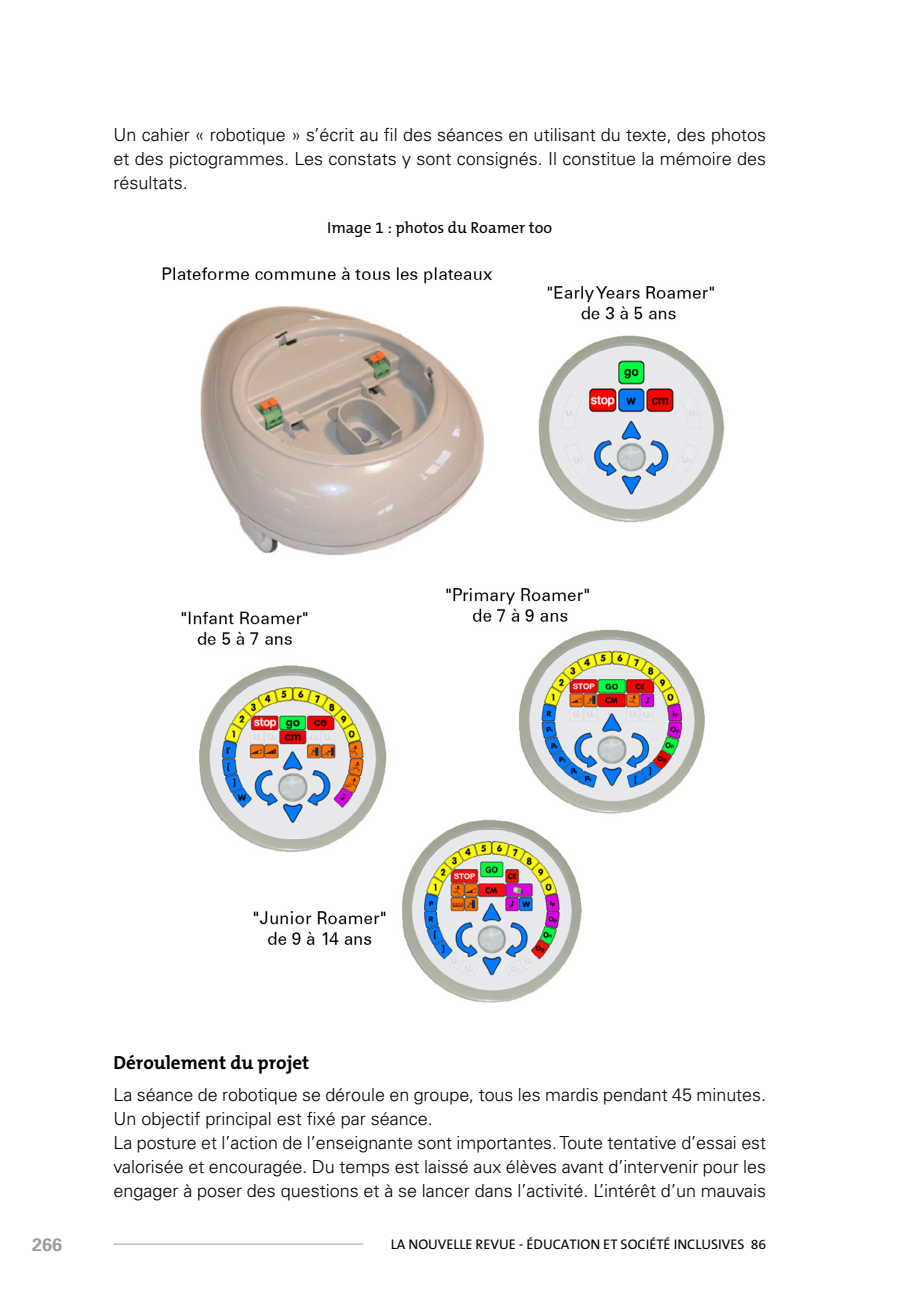
<style>
.page{position:relative;width:908px;height:1304px;background:#fff}
.page>*{position:absolute;margin:0;border:0;box-sizing:border-box;transform-origin:0 0}
.H3_-_Intertitre_2{font:700 19px "The Mix B7";color:#000}
.Normal_-_P{font:300 18px/24px "Univers";color:#000;text-align:justify}
.t1{font:700 18px "Univers";color:#9d9d9c}
.Titre_d_illustration{font:16px "The Mix B5 Plain";color:#000}
.t2{font:14px "The Mix B5 Plain";color:#000}
</style>
<div class="page">
<hr style="left:113px;top:1244px;width:250px;height:1px;background:#9d9d9c">
<img style="left:162px;top:267px;width:563px;height:736px">
<p class="Normal_-_P" style="left:113px;top:123px;width:654px">Un cahier « robotique » s’écrit au fil des séances en utilisant du texte, des photos et des pictogrammes. Les constats y sont consignés. Il constitue la mémoire des résultats.</p>
<p class="Titre_d_illustration" style="left:327px;top:219px;width:226px">Image 1 : photos du Roamer too</p>
<h3 class="H3_-_Intertitre_2" style="left:113px;top:1052px;width:197px">Déroulement du projet</h3>
<p class="Normal_-_P" style="left:113px;top:1083px;width:653px">La séance de robotique se déroule en groupe, tous les mardis pendant 45 minutes.<br>Un objectif principal est fixé par séance.</p>
<p class="Normal_-_P" style="left:113px;top:1131px;width:654px">La posture et l’action de l’enseignante sont importantes. Toute tentative d’essai est valorisée et encouragée. Du temps est laissé aux élèves avant d’intervenir pour les engager à poser des questions et à se lancer dans l’activité. L’intérêt d’un mauvais</p>
<p class="t1" style="left:32px;top:1234px;width:32px">266</p>
<p class="t2" style="left:390px;top:1237px;width:376px">LA NOUVELLE REVUE - ÉDUCATION ET SOCIÉTÉ INCLUSIVES 86</p>
</div>
